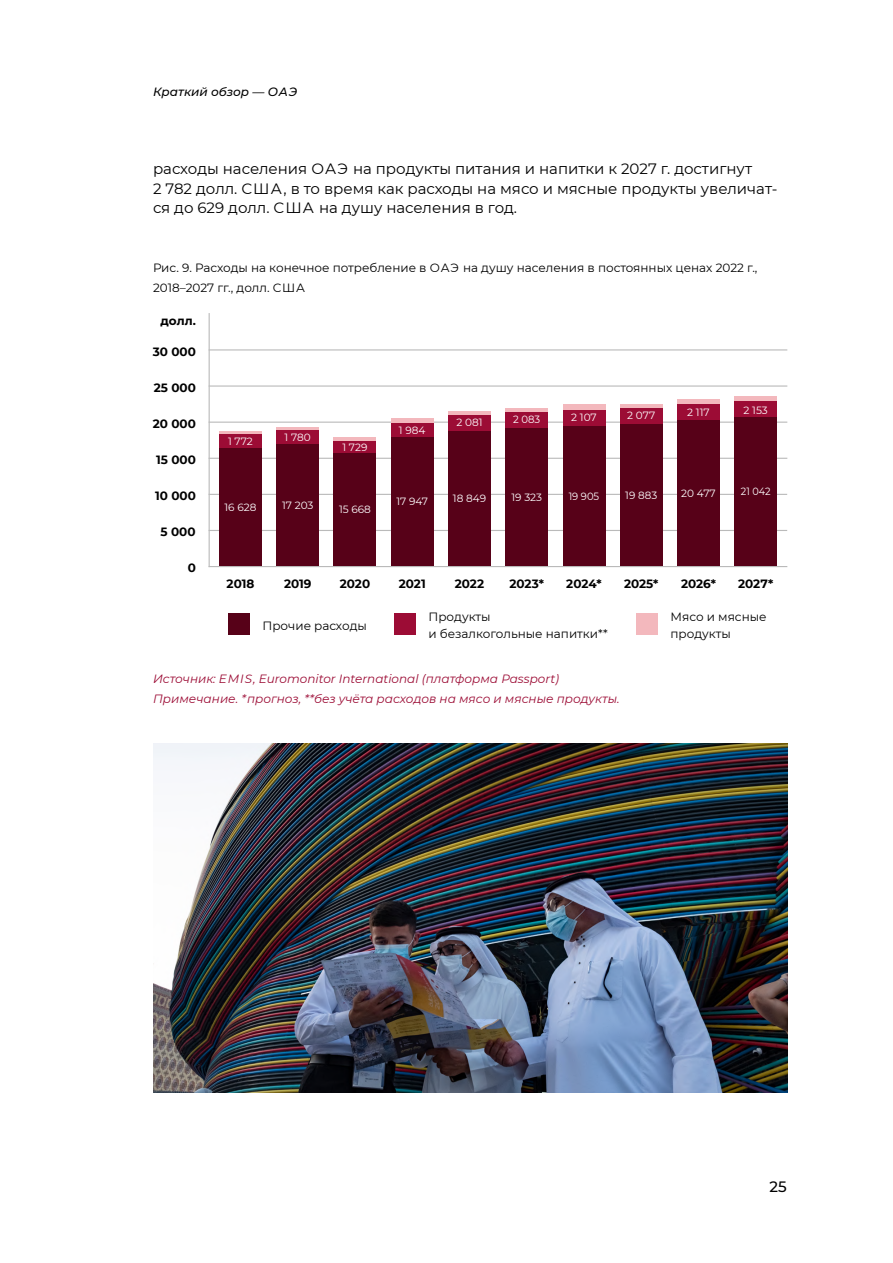
<style>
.page{position:relative;width:893px;height:1263px;background:#fff}
.page>*{position:absolute;margin:0;border:0;box-sizing:border-box;transform-origin:0 0}
.t1{font:15px/19.5px "Montserrat";color:#000}
.t2{font:500 15px "Montserrat";color:#000}
.t3{font:12px/16.5px "Montserrat";color:#000}
.t4{font:italic 12px/19.5px "Montserrat";color:#9c0c35}
.t5{font:700 12px "Montserrat";color:#000}
.t6{font:italic 500 12px "Montserrat";color:#000}
.t7{font:10.5px "Montserrat";color:#fff}
.t8{font:10.5px "Montserrat";color:#fff;scale:.95 1}
.t9{font:10.5px "Montserrat";color:#fff;scale:.92 1}
.t10{font:10.5px "Montserrat";color:#fff;scale:.96 1}
</style>
<div class="page">
<hr style="left:209px;top:458px;width:578px;height:1px;background:#bababa">
<hr style="left:209px;top:494px;width:578px;height:1px;background:#bababa">
<hr style="left:209px;top:530px;width:578px;height:1px;background:#bababa">
<hr style="left:209px;top:422px;width:578px;height:1px;background:#bababa">
<hr style="left:209px;top:349px;width:578px;height:1px;background:#bababa">
<hr style="left:209px;top:385px;width:578px;height:2px;background:#bababa">
<hr style="left:209px;top:313px;width:1px;height:254px;background:#bababa">
<div style="left:394px;top:613px;width:22px;height:21px;background:#9c0c35"></div>
<div style="left:228px;top:613px;width:22px;height:21px;background:#570118"></div>
<div style="left:636px;top:613px;width:22px;height:21px;background:#f3b8bd"></div>
<div style="left:219px;top:448px;width:43px;height:118px;background:#570118"></div>
<svg style="left:219px;top:431px;width:43px;height:4px"></svg>
<div style="left:219px;top:435px;width:43px;height:13px;background:#9c0c35"></div>
<div style="left:276px;top:444px;width:43px;height:122px;background:#570118"></div>
<svg style="left:276px;top:427px;width:43px;height:4px"></svg>
<div style="left:276px;top:431px;width:43px;height:13px;background:#9c0c35"></div>
<div style="left:334px;top:453px;width:42px;height:113px;background:#570118"></div>
<hr style="left:334px;top:437px;width:42px;height:4px;background:#f3b8bd">
<div style="left:334px;top:441px;width:42px;height:12px;background:#9c0c35"></div>
<div style="left:391px;top:437px;width:42px;height:129px;background:#570118"></div>
<div style="left:391px;top:418px;width:42px;height:5px;background:#f3b8bd"></div>
<div style="left:391px;top:423px;width:42px;height:14px;background:#9c0c35"></div>
<div style="left:448px;top:430px;width:43px;height:136px;background:#570118"></div>
<hr style="left:448px;top:411px;width:43px;height:4px;background:#f3b8bd">
<div style="left:448px;top:415px;width:43px;height:15px;background:#9c0c35"></div>
<div style="left:505px;top:427px;width:43px;height:139px;background:#570118"></div>
<hr style="left:505px;top:408px;width:43px;height:4px;background:#f3b8bd">
<div style="left:505px;top:412px;width:43px;height:15px;background:#9c0c35"></div>
<div style="left:563px;top:425px;width:42px;height:141px;background:#570118"></div>
<div style="left:563px;top:405px;width:42px;height:5px;background:#f3b8bd"></div>
<div style="left:563px;top:410px;width:42px;height:15px;background:#9c0c35"></div>
<div style="left:620px;top:423px;width:42px;height:143px;background:#570118"></div>
<hr style="left:620px;top:405px;width:42px;height:3px;background:#f3b8bd">
<div style="left:620px;top:408px;width:42px;height:15px;background:#9c0c35"></div>
<div style="left:677px;top:420px;width:43px;height:146px;background:#570118"></div>
<div style="left:677px;top:399px;width:43px;height:5px;background:#f3b8bd"></div>
<div style="left:677px;top:404px;width:43px;height:16px;background:#9c0c35"></div>
<div style="left:734px;top:417px;width:43px;height:149px;background:#570118"></div>
<div style="left:734px;top:396px;width:43px;height:6px;background:#f3b8bd"></div>
<div style="left:734px;top:402px;width:43px;height:15px;background:#9c0c35"></div>
<hr style="left:209px;top:566px;width:578px;height:1px;background:#bababa">
<img style="left:154px;top:743px;width:633px;height:350px">
<p class="t6" style="left:153px;top:83px;width:146px">Краткий обзор — ОАЭ</p>
<p class="t1" style="left:153px;top:159px;width:626px">расходы населения ОАЭ на продукты питания и напитки к 2027 г. достигнут<br>2 782 долл. США, в то время как расходы на мясо и мясные продукты увеличат&shy;ся до 629 долл. США на душу населения в год.</p>
<p class="t3" style="left:153px;top:258px;width:606px;line-height:19.5px">Рис. 9. Расходы на конечное потребление в ОАЭ на душу населения в постоянных ценах 2022 г.,<br>2018–2027 гг., долл. США</p>
<p class="t5" style="left:161px;top:312px;width:37px">долл.</p>
<p class="t5" style="left:153px;top:343px;width:45px">30 000</p>
<p class="t5" style="left:154px;top:379px;width:44px">25 000</p>
<p class="t5" style="left:153px;top:415px;width:45px">20 000</p>
<p class="t5" style="left:156px;top:451px;width:41px">15 000</p>
<p class="t5" style="left:155px;top:487px;width:42px">10 000</p>
<p class="t5" style="left:161px;top:523px;width:36px">5 000</p>
<p class="t5" style="left:188px;top:559px;width:10px">0</p>
<p class="t7" style="left:228px;top:434px;width:26px">1 772</p>
<p class="t7" style="left:224px;top:500px;width:33px">16 628</p>
<p class="t7" style="left:285px;top:430px;width:28px">1 780</p>
<p class="t7" style="left:282px;top:498px;width:33px">17 203</p>
<p class="t7" style="left:342px;top:440px;width:27px">1 729</p>
<p class="t7" style="left:339px;top:502px;width:33px">15 668</p>
<p class="t7" style="left:399px;top:423px;width:28px">1 984</p>
<p class="t7" style="left:396px;top:494px;width:33px">17 947</p>
<p class="t7" style="left:456px;top:415px;width:28px">2 081</p>
<p class="t7" style="left:453px;top:491px;width:35px">18 849</p>
<p class="t10" style="left:513px;top:412px;width:30px">2 083</p>
<p class="t7" style="left:511px;top:490px;width:32px">19 323</p>
<p class="t7" style="left:571px;top:410px;width:27px">2 107</p>
<p class="t7" style="left:627px;top:408px;width:29px">2 077</p>
<p class="t7" style="left:687px;top:405px;width:24px">2 117</p>
<p class="t7" style="left:744px;top:403px;width:26px">2 153</p>
<p class="t8" style="left:569px;top:489px;width:34px">19 905</p>
<p class="t7" style="left:625px;top:488px;width:33px">19 883</p>
<p class="t7" style="left:681px;top:486px;width:36px">20 477</p>
<p class="t9" style="left:741px;top:484px;width:34px">21 042</p>
<p class="t5" style="left:227px;top:575px;width:29px">2018</p>
<p class="t5" style="left:284px;top:575px;width:29px">2019</p>
<p class="t5" style="left:340px;top:575px;width:32px">2020</p>
<p class="t5" style="left:399px;top:575px;width:28px">2021</p>
<p class="t5" style="left:455px;top:575px;width:31px">2022</p>
<p class="t5" style="left:509px;top:575px;width:36px">2023*</p>
<p class="t5" style="left:566px;top:575px;width:37px">2024*</p>
<p class="t5" style="left:624px;top:575px;width:36px">2025*</p>
<p class="t5" style="left:681px;top:575px;width:36px">2026*</p>
<p class="t5" style="left:738px;top:575px;width:37px">2027*</p>
<p class="t3" style="left:428px;top:608px;width:181px">Продукты<br>и безалкогольные напитки**</p>
<p class="t3" style="left:262px;top:617px;width:106px">Прочие расходы</p>
<p class="t3" style="left:670px;top:608px;width:98px">Мясо и мясные продукты</p>
<p class="t4" style="left:153px;top:668px;width:468px">Источник: EMIS, Euromonitor International (платформа Passport)<br>Примечание. *прогноз, **без учёта расходов на мясо и мясные продукты.</p>
<p class="t2" style="left:769px;top:1176px;width:19px">25</p>
</div>
